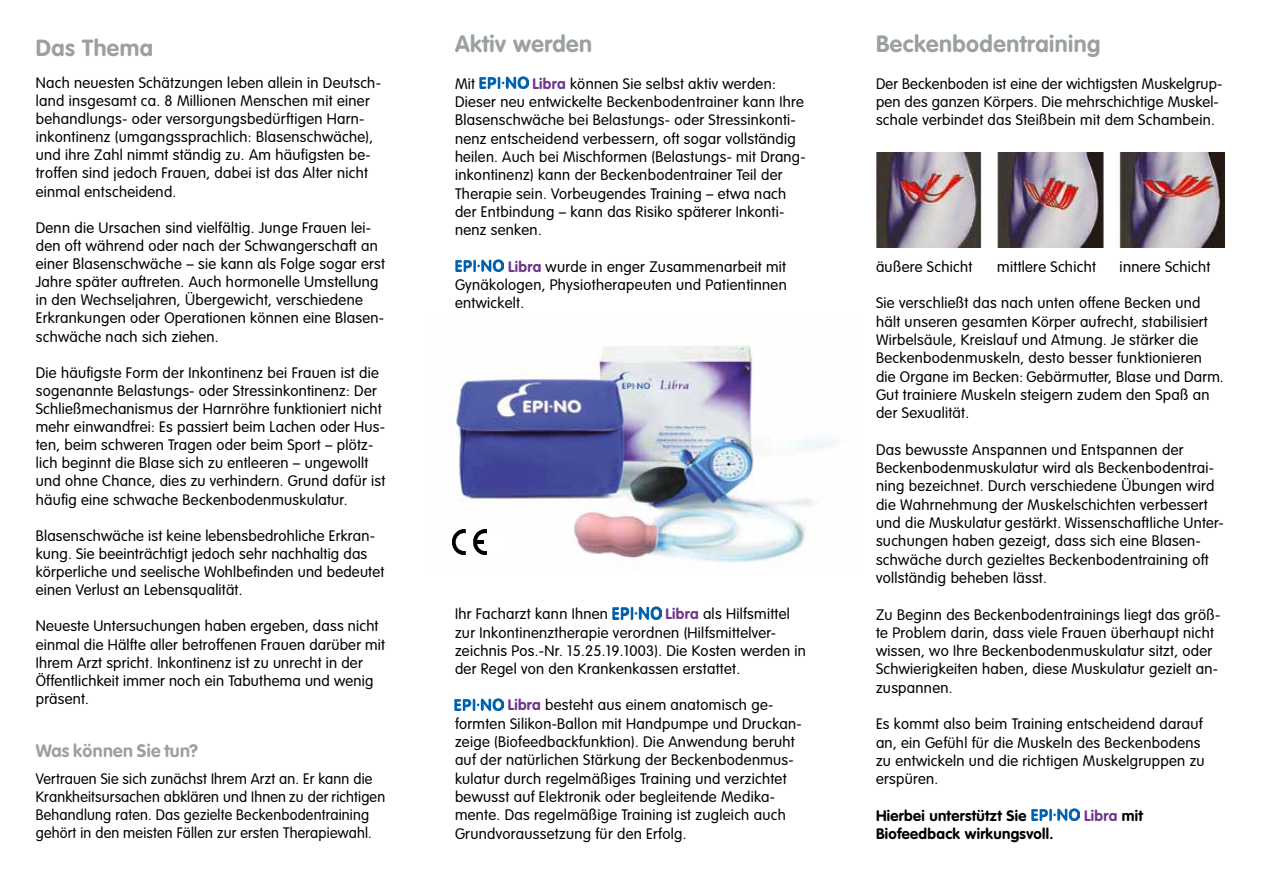
<style>
.page{position:relative;width:1263px;height:893px;background:#fff}
.page>*{position:absolute;margin:0;border:0;box-sizing:border-box;transform-origin:0 0}
.t1{font:700 23.25px "VAG Rounded";letter-spacing:.02em;color:#9ba0a3}
.t2{font:700 22.95px "VAG Rounded";letter-spacing:.02em;color:#9ba0a3}
.t3{font:700 17.85px "VAG Rounded";letter-spacing:.02em;color:#9ba0a3}
.t4{font:300 15px/18.3px "VAG Rounded LT";letter-spacing:.02em;color:#000}
.t5{font:700 15px "VAG Rounded";letter-spacing:.02em;color:#000}
.t6{font:700 15px "VAG Rounded";letter-spacing:.02em;color:#6e368c}
.s1{font-family:"VAG Rounded";font-weight:700;color:#6e368c}
.s2{color:#000}
</style>
<div class="page">
<img style="left:1031px;top:808px;width:49px;height:12px">
<img style="left:479px;top:76px;width:49px;height:13px">
<img style="left:455px;top:259px;width:49px;height:13px">
<img style="left:612px;top:607px;width:49px;height:12px">
<img style="left:455px;top:698px;width:48px;height:12px">
<img style="left:446px;top:345px;width:390px;height:218px">
<div style="left:448px;top:529px;width:59px;height:26px;background:#fff"></div>
<img style="left:452px;top:529px;width:34px;height:26px">
<img style="left:876px;top:152px;width:349px;height:96px">
<h2 class="t2" style="left:36px;top:35px;width:119px">Das Thema</h2>
<p class="t4" style="left:36px;top:74px;width:347px">Nach neuesten Schätzungen leben allein in Deutsch&shy;land insgesamt ca. 8 Millionen Menschen mit einer behandlungs- oder versorgungsbedürftigen Harn&shy;inkontinenz (umgangssprachlich: Blasenschwäche), und ihre Zahl nimmt ständig zu. Am häufigsten be&shy;troffen sind jedoch Frauen, dabei ist das Alter nicht einmal entscheidend.</p>
<p class="t4" style="left:36px;top:219px;width:351px">Denn die Ursachen sind vielfältig. Junge Frauen lei&shy;den oft während oder nach der Schwangerschaft an einer Blasenschwäche – sie kann als Folge sogar erst Jahre später auftreten. Auch hormonelle Umstellung in den Wechseljahren, Übergewicht, verschiedene Erkrankungen oder Operationen können eine Blasen&shy;schwäche nach sich ziehen.</p>
<p class="t4" style="left:36px;top:364px;width:351px">Die häufigste Form der Inkontinenz bei Frauen ist die sogenannte Belastungs- oder Stressinkontinenz: Der Schließmechanismus der Harnröhre funktioniert nicht mehr einwandfrei: Es passiert beim Lachen oder Hus&shy;ten, beim schweren Tragen oder beim Sport – plötz&shy;lich beginnt die Blase sich zu entleeren – ungewollt und ohne Chance, dies zu verhindern. Grund dafür ist häufig eine schwache Beckenbodenmuskulatur.</p>
<p class="t4" style="left:36px;top:527px;width:350px">Blasenschwäche ist keine lebensbedrohliche Erkran&shy;kung. Sie beeinträchtigt jedoch sehr nachhaltig das körperliche und seelische Wohlbefinden und bedeutet einen Verlust an Lebensqualität.</p>
<p class="t4" style="left:36px;top:618px;width:351px">Neueste Untersuchungen haben ergeben, dass nicht einmal die Hälfte aller betroffenen Frauen darüber mit Ihrem Arzt spricht. Inkontinenz ist zu unrecht in der Öffentlichkeit immer noch ein Tabuthema und wenig präsent.</p>
<p class="t3" style="left:36px;top:740px;width:164px">Was können Sie tun?</p>
<p class="t4" style="left:36px;top:770px;width:351px">Vertrauen Sie sich zunächst Ihrem Arzt an. Er kann die Krankheitsursachen abklären und Ihnen zu der richtigen Behandlung raten. Das gezielte Beckenbodentraining gehört in den meisten Fällen zur ersten Therapiewahl.</p>
<h1 class="t1" style="left:455px;top:30px;width:139px">Aktiv werden</h1>
<p class="t4" style="left:455px;top:75px;width:22px">Mit</p>
<p class="t4" style="left:455px;top:75px;width:352px;text-indent:78px"><span class="s1">Libra</span> können Sie selbst aktiv werden:<br>Dieser neu entwickelte Beckenbodentrainer kann Ihre Blasenschwäche bei Belastungs- oder Stressinkonti&shy;nenz entscheidend verbessern, oft sogar vollständig heilen. Auch bei Mischformen (Belastungs- mit Drang&shy;inkontinenz) kann der Beckenbodentrainer Teil der Therapie sein. Vorbeugendes Training – etwa nach der Entbindung – kann das Risiko späterer Inkonti&shy;nenz senken.</p>
<p class="t4" style="left:455px;top:258px;width:333px;text-align:justify;text-indent:53px"><span class="s1">Libra</span> wurde in enger Zusammenarbeit mit Gynäkologen, Physiotherapeuten und Patientinnen entwickelt.</p>
<p class="t4" style="left:455px;top:605px;width:352px;text-indent:210px"><span class="s1">Libra</span> als Hilfsmittel zur Inkontinenztherapie verordnen (Hilfsmittelver&shy;zeichnis Pos.-Nr. 15.25.19.1003). Die Kosten werden in der Regel von den Krankenkassen erstattet.</p>
<p class="t4" style="left:455px;top:697px;width:348px;text-indent:53px"><span class="s1">Libra</span> besteht aus einem anatomisch ge&shy;formten Silikon-Ballon mit Handpumpe und Druckan&shy;zeige (Biofeedbackfunktion). Die Anwendung beruht auf der natürlichen Stärkung der Beckenbodenmus&shy;kulatur durch regelmäßiges Training und verzichtet bewusst auf Elektronik oder begleitende Medika&shy;mente. Das regelmäßige Training ist zugleich auch Grundvoraussetzung für den Erfolg.</p>
<p class="t4" style="left:455px;top:605px;width:155px">Ihr Facharzt kann Ihnen</p>
<h1 class="t1" style="left:876px;top:30px;width:226px">Beckenbodentraining</h1>
<p class="t4" style="left:876px;top:75px;width:348px">Der Beckenboden ist eine der wichtigsten Muskelgrup&shy;pen des ganzen Körpers. Die mehrschichtige Muskel&shy;schale verbindet das Steißbein mit dem Schambein.</p>
<p class="t4" style="left:876px;top:258px;width:98px">äußere Schicht</p>
<p class="t4" style="left:997px;top:258px;width:100px">mittlere Schicht</p>
<p class="t4" style="left:1120px;top:258px;width:92px">innere Schicht</p>
<p class="t4" style="left:876px;top:295px;width:349px">Sie verschließt das nach unten offene Becken und hält unseren gesamten Körper aufrecht, stabilisiert Wirbelsäule, Kreislauf und Atmung. Je stärker die Beckenbodenmuskeln, desto besser funktionieren die Organe im Becken: Gebärmutter, Blase und Darm.<br>Gut trainiere Muskeln steigern zudem den Spaß an der Sexualität.</p>
<p class="t4" style="left:876px;top:441px;width:349px">Das bewusste Anspannen und Entspannen der Beckenbodenmuskulatur wird als Beckenbodentrai&shy;ning bezeichnet. Durch verschiedene Übungen wird die Wahrnehmung der Muskelschichten verbessert und die Muskulatur gestärkt. Wissenschaftliche Unter&shy;suchungen haben gezeigt, dass sich eine Blasen&shy;schwäche durch gezieltes Beckenbodentraining oft vollständig beheben lässt.</p>
<p class="t4" style="left:876px;top:606px;width:346px">Zu Beginn des Beckenbodentrainings liegt das größ&shy;te Problem darin, dass viele Frauen überhaupt nicht wissen, wo Ihre Beckenbodenmuskulatur sitzt, oder Schwierigkeiten haben, diese Muskulatur gezielt an&shy;zuspannen.</p>
<p class="t4" style="left:876px;top:715px;width:330px">Es kommt also beim Training entscheidend darauf an, ein Gefühl für die Muskeln des Beckenbodens zu entwickeln und die richtigen Muskelgruppen zu erspüren.</p>
<p class="t5" style="left:876px;top:806px;width:152px">Hierbei unterstützt Sie</p>
<p class="t6" style="left:1084px;top:806px;width:60px">Libra <span class="s2">mit</span></p>
<p class="t5" style="left:876px;top:825px;width:179px">Biofeedback wirkungsvoll.</p>
</div>
